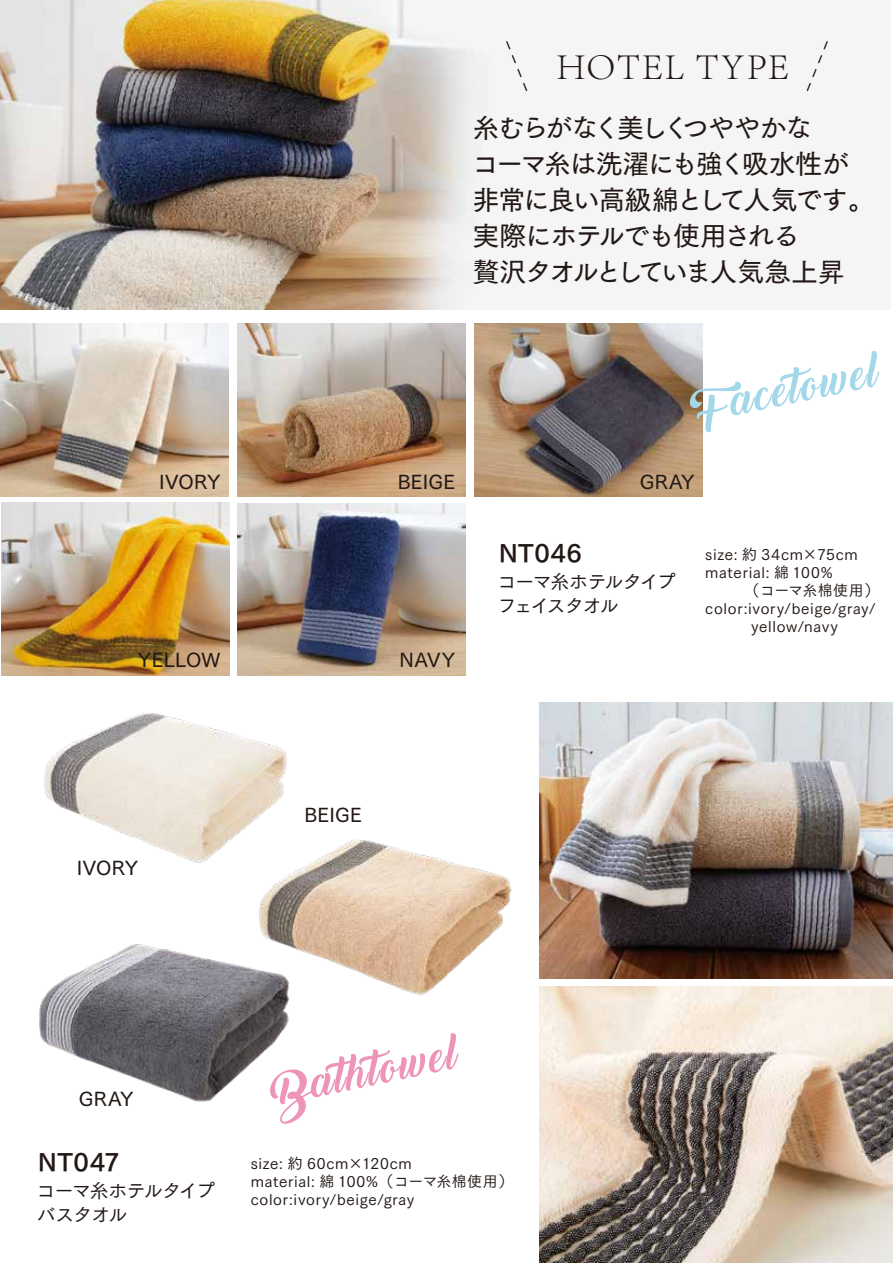
<style>
.page{position:relative;width:893px;height:1263px;background:#fff}
.page>*{position:absolute;margin:0;border:0;box-sizing:border-box;transform-origin:0 0}
.t1{font:43.5px "Backto Black Demo";color:#a2d8ea}
.t2{font:43.5px "Backto Black Demo";color:#ee94b8}
.t3{font:300 37.5px "Adobe Song Std";letter-spacing:.04em;color:#221815}
.t4{font:27px/36px "Tsuku Go Pro D";letter-spacing:-.075em;color:#221815}
.t5{font:24px "Tsuku Go Pro B";letter-spacing:.015em;color:#221815}
.t6{font:19.5px "Tsuku Go Pro D";letter-spacing:.02em;color:#221815}
.t7{font:19.5px/24px "Tsuku Go Pro M";letter-spacing:-.095em;color:#221815}
.t8{font:15px/18px "Tsuku Go Pro M";letter-spacing:.045em;color:#221815}
.t9{font:15px "Tsuku Go Pro M";letter-spacing:-.01em;color:#221815}
</style>
<div class="page">
<img style="left:0;top:0;width:492px;height:310px">
<svg style="left:506px;top:41px;width:22px;height:51px"></svg>
<svg style="left:806px;top:41px;width:22px;height:51px"></svg>
<img style="left:1px;top:324px;width:228px;height:172px">
<img style="left:238px;top:324px;width:228px;height:172px">
<img style="left:475px;top:324px;width:227px;height:172px">
<img style="left:1px;top:503px;width:228px;height:157px">
<img style="left:238px;top:503px;width:228px;height:173px">
<img style="left:1px;top:660px;width:356px;height:200px">
<img style="left:189px;top:782px;width:367px;height:213px">
<img style="left:39px;top:888px;width:295px;height:214px">
<img style="left:539px;top:702px;width:354px;height:277px">
<img style="left:539px;top:987px;width:354px;height:276px">
<h2 class="t3" style="left:556px;top:45px;width:234px">HOTEL TYPE</h2>
<h3 class="t4" style="left:472px;top:107px;width:404px">糸むらがなく美しくつややかな<br>コーマ糸は洗濯にも強く吸水性が非常に良い高級綿として人気です。実際にホテルでも使用される<br>贅沢タオルとしていま人気急上昇</h3>
<h3 class="t6" style="left:159px;top:465px;width:63px">IVORY</h3>
<h3 class="t6" style="left:398px;top:465px;width:59px">BEIGE</h3>
<h3 class="t6" style="left:138px;top:643px;width:84px">YELLOW</h3>
<h3 class="t6" style="left:400px;top:643px;width:57px">NAVY</h3>
<h1 class="t1" style="left:686px;top:385px;width:192px;rotate:-12deg">Facetowel</h1>
<h3 class="t6" style="left:640px;top:465px;width:56px">GRAY</h3>
<h3 class="t5" style="left:499px;top:532px;width:84px">NT046</h3>
<h3 class="t7" style="left:497px;top:568px;width:180px">コーマ糸ホテルタイプフェイスタオル</h3>
<p class="t8" style="left:705px;top:544px;width:154px">size: 約 34cm×75cm</p>
<p class="t8" style="left:705px;top:562px;width:129px">material: 綿 100%</p>
<p class="t9" style="left:705px;top:578px;width:176px">　　　（コーマ糸棉使用）</p>
<p class="t8" style="left:705px;top:598px;width:172px">color:ivory/beige/gray/</p>
<p class="t8" style="left:751px;top:616px;width:88px">yellow/navy</p>
<h3 class="t6" style="left:77px;top:851px;width:63px">IVORY</h3>
<h3 class="t6" style="left:304px;top:798px;width:59px">BEIGE</h3>
<h3 class="t6" style="left:79px;top:1083px;width:56px">GRAY</h3>
<h1 class="t2" style="left:265px;top:1067px;width:192px;rotate:-12deg">Bathtowel</h1>
<h3 class="t5" style="left:38px;top:1141px;width:83px">NT047</h3>
<h3 class="t7" style="left:37px;top:1176px;width:180px">コーマ糸ホテルタイプバスタオル</h3>
<p class="t8" style="left:251px;top:1153px;width:264px">size: 約 60cm×120cm<br>material: 綿 100%（コーマ糸棉使用）color:ivory/beige/gray</p>
</div>
